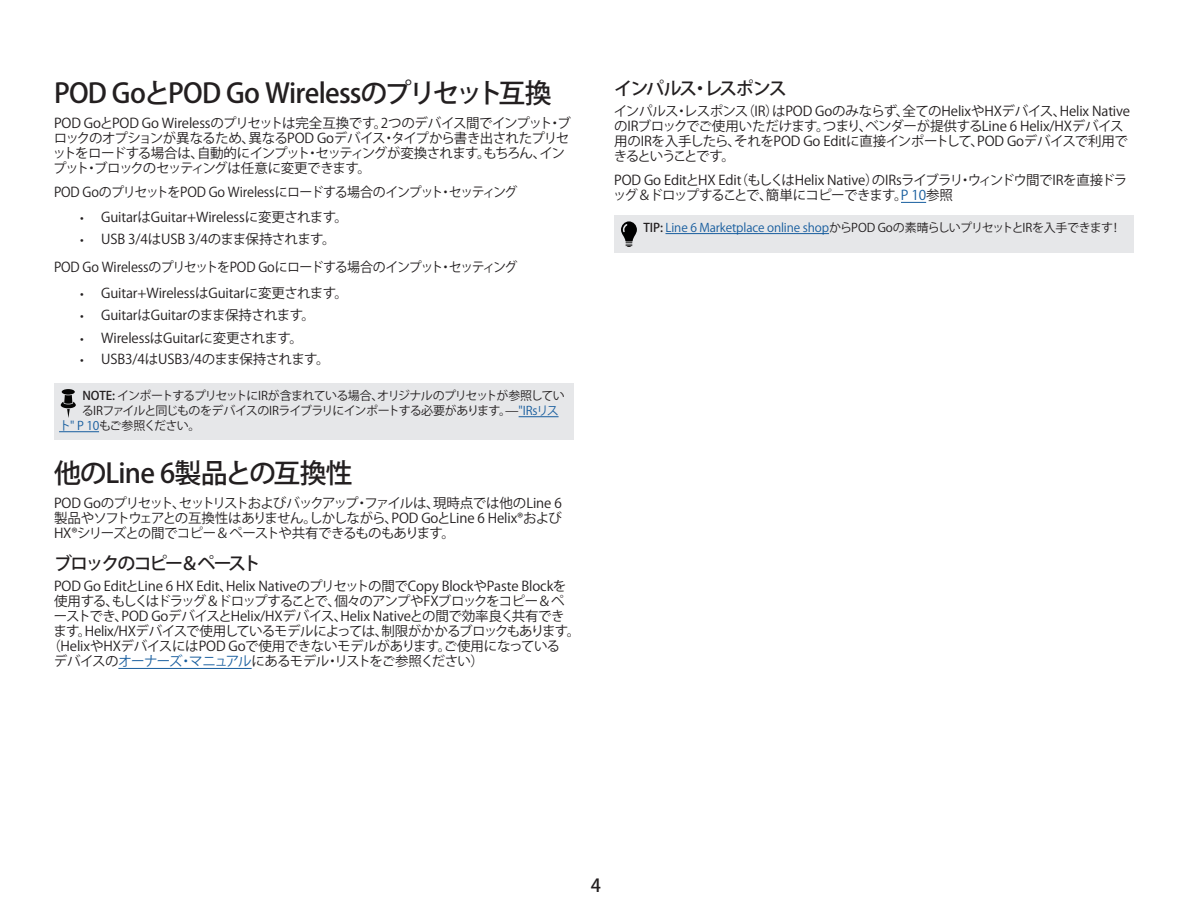
<style>
.page{position:relative;width:1188px;height:918px;background:#fff}
.page>*{position:absolute;margin:0;border:0;box-sizing:border-box;transform-origin:0 0}
._02_Large_Section_Header{font:500 27px "Koz Go Pro";letter-spacing:-.03em;color:#231f20}
._03_Small_Section_Header{font:500 18px "Koz Go Pro";letter-spacing:-.115em;color:#231f20}
.Body{font:13.5px/15px "Koz Go Pro";letter-spacing:-.01em;color:#231f20}
.Body-2{font:13.5px/15px "Koz Go Pro";letter-spacing:-.03em;color:#231f20}
.Body-3{font:13.5px "Koz Go Pro";letter-spacing:-.03em;color:#231f20;scale:.96 1}
.Body-4{font:13.5px "Koz Go Pro";letter-spacing:-.055em;color:#231f20}
.Body-5{font:13.5px "Koz Go Pro";letter-spacing:-.09em;color:#231f20}
.Body-6{font:13.5px "Koz Go Pro";letter-spacing:-.05em;color:#231f20}
.Note-Tip_box{font:12px "Koz Go Pro";letter-spacing:-.05em;color:#231f20}
.Note-Tip_box-2{font:12px "Koz Go Pro";letter-spacing:-.01em;color:#231f20}
.Note-Tip_box-3{font:12px "Koz Go Pro";letter-spacing:-.07em;color:#231f20}
.s1{font-size:12px}
.s2{font-weight:500}
.s3{color:#175d9e}
</style>
<div class="page">
<hr style="left:118px;top:668px;width:134px;height:1px;background:#175d9e">
<div style="left:54px;top:383px;width:520px;height:57px;background:#e6e7e9"></div>
<hr style="left:519px;top:416px;width:40px;height:1px;background:#175d9e">
<hr style="left:59px;top:431px;width:40px;height:1px;background:#175d9e">
<div style="left:62px;top:389px;width:13px;height:6px;background:#050504;border-radius:50%"></div>
<svg style="left:61px;top:395px;width:15px;height:23px"></svg>
<svg style="left:901px;top:202px;width:25px;height:1px"></svg>
<div style="left:614px;top:215px;width:520px;height:38px;background:#e6e7e9"></div>
<hr style="left:666px;top:233px;width:163px;height:1px;background:#175d9e">
<svg style="left:621px;top:221px;width:16px;height:26px"></svg>
<p class="_02_Large_Section_Header" style="left:54px;top:75px;width:499px">POD GoとPOD Go Wirelessのプリセット互換</p>
<p class="Body-2" style="left:53px;top:116px;width:520px">POD GoとPOD Go Wirelessのプリセットは完全互換です。2つのデバイス間でインプット・ブロックのオプションが異なるため、異なるPOD Goデバイス・タイプから書き出されたプリセットをロードする場合は、自動的にインプット・セッティングが変換されます。もちろん、インプット・ブロックのセッティングは任意に変更できます。</p>
<p class="Body-3" style="left:54px;top:183px;width:484px">POD GoのプリセットをPOD Go Wirelessにロードする場合のインプット・セッティング</p>
<p class="Body" style="left:80px;top:210px;width:269px"><span class="s1">•</span> GuitarはGuitar+Wirelessに変更されます。</p>
<p class="Body" style="left:80px;top:232px;width:257px"><span class="s1">•</span> USB 3/4はUSB 3/4のまま保持されます。</p>
<p class="Body-3" style="left:54px;top:258px;width:484px">POD Go WirelessのプリセットをPOD Goにロードする場合のインプット・セッティング</p>
<p class="Body" style="left:80px;top:285px;width:269px"><span class="s1">•</span> Guitar+WirelessはGuitarに変更されます。</p>
<p class="Body" style="left:80px;top:308px;width:236px"><span class="s1">•</span> GuitarはGuitarのまま保持されます。</p>
<p class="Body" style="left:80px;top:331px;width:224px"><span class="s1">•</span> WirelessはGuitarに変更されます。</p>
<p class="Body" style="left:80px;top:352px;width:251px"><span class="s1">•</span> USB3/4はUSB3/4のまま保持されます。</p>
<p class="Note-Tip_box-3" style="left:82px;top:388px;width:484px"><span class="s2">NOTE:</span> インポートするプリセットにIRが含まれている場合、オリジナルのプリセットが参照してい</p>
<p class="Note-Tip_box" style="left:82px;top:403px;width:478px">るIRファイルと同じものをデバイスのIRライブラリにインポートする必要があります。—<span class="s3">"IRsリス</span></p>
<p class="Note-Tip_box" style="left:59px;top:418px;width:143px"><span class="s3">ト" P 10</span>もご参照ください。</p>
<p class="_02_Large_Section_Header" style="left:54px;top:456px;width:300px">他のLine 6製品との互換性</p>
<p class="Body-2" style="left:54px;top:496px;width:510px;text-align:justify">POD Goのプリセット、セットリストおよびバックアップ・ファイルは、現時点では他のLine 6製品やソフトウェアとの互換性はありません。しかしながら、POD GoとLine 6 Helix®およびHX®シリーズとの間でコピー＆ペーストや共有できるものもあります。</p>
<p class="_03_Small_Section_Header" style="left:54px;top:552px;width:208px">ブロックのコピー＆ペースト</p>
<p class="Body" style="left:54px;top:579px;width:514px">POD Go EditとLine 6 HX Edit、Helix Nativeのプリセットの間でCopy BlockやPaste Blockを</p>
<p class="Body-5" style="left:54px;top:593px;width:512px">使用する、もしくはドラッグ＆ドロップすることで、個々のアンプやFXブロックをコピー＆ペ</p>
<p class="Body" style="left:54px;top:609px;width:512px">ーストでき、POD GoデバイスとHelix/HXデバイス、Helix Nativeとの間で効率良く共有でき</p>
<p class="Body-4" style="left:53px;top:623px;width:528px">ます。Helix/HXデバイスで使用しているモデルによっては、制限がかかるブロックもあります。</p>
<p class="Body-2" style="left:48px;top:639px;width:514px">（HelixやHXデバイスにはPOD Goで使用できないモデルがあります。ご使用になっている</p>
<p class="Body-6" style="left:54px;top:653px;width:432px">デバイスの<span class="s3">オーナーズ・マニュアル</span>にあるモデル・リストをご参照ください）</p>
<p class="_03_Small_Section_Header" style="left:614px;top:77px;width:174px">インパルス・レスポンス</p>
<p class="Body" style="left:614px;top:104px;width:518px">インパルス・レスポンス（IR）はPOD Goのみならず、全てのHelixやHXデバイス、Helix NativeのIRブロックでご使用いただけます。つまり、ベンダーが提供するLine 6 Helix/HXデバイス用のIRを入手したら、それをPOD Go Editに直接インポートして、POD Goデバイスで利用できるということです。</p>
<p class="Body-2" style="left:613px;top:173px;width:516px">POD Go EditとHX Edit（もしくはHelix Native）のIRsライブラリ・ウィンドウ間でIRを直接ドラッグ＆ドロップすることで、簡単にコピーできます。<span class="s3">P 10</span>参照</p>
<p class="Note-Tip_box-2" style="left:644px;top:220px;width:479px"><span class="s2">TIP:</span> <span class="s3">Line 6 Marketplace online shop</span>からPOD Goの素晴らしいプリセットとIRを入手できます！</p>
<h2 class="_03_Small_Section_Header" style="left:591px;top:874px;width:12px">4</h2>
</div>
